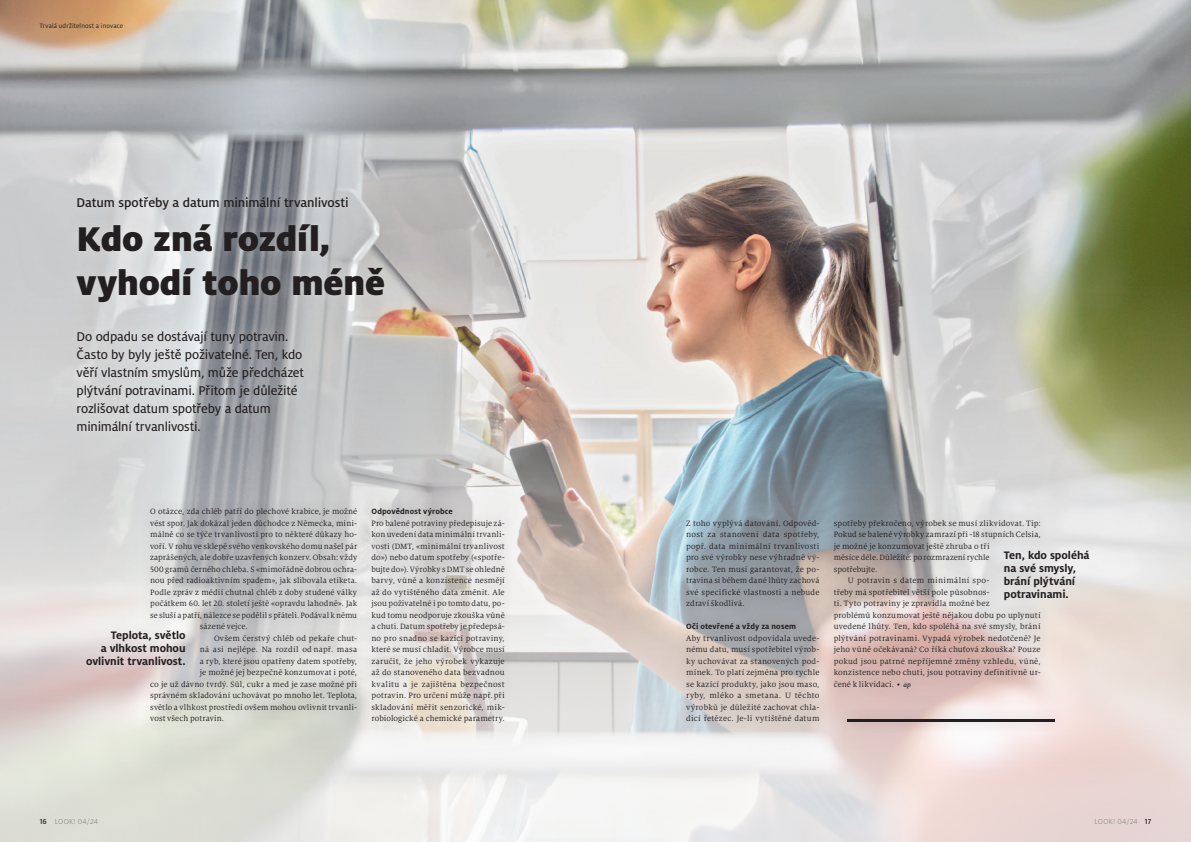
<style>
.page{position:relative;width:1191px;height:842px;background:#fff}
.page>*{position:absolute;margin:0;border:0;box-sizing:border-box;transform-origin:0 0}
.t1{font:900 38px/44px "Milo Pro";letter-spacing:-.005em;color:#231f20}
.t2{font:14px/18px "Milo Pro Text";letter-spacing:-.01em;color:#231f20}
.t3{font:500 14px "Milo Pro";letter-spacing:-.01em;color:#231f20}
.t4{font:700 12px/13px "Milo Pro";letter-spacing:-.005em;color:#231f20}
.t5{font:8.5px/11.5px "Milo Serif Pro";letter-spacing:.015em;color:#231f20;text-align:justify}
.t6{font:700 8.5px "Milo Pro";letter-spacing:.015em;color:#231f20}
.t7{font:8.5px "Milo Serif Pro";letter-spacing:.035em;color:#231f20}
.t8{font:300 8px "Milo Pro";letter-spacing:.025em;color:#808285}
.t9{font:7px "Milo Pro";letter-spacing:.02em;color:#231f20}
.s1{font-weight:500;font-style:italic;font-size:7px}
.s2{font-weight:500;color:#231f20}
</style>
<div class="page">
<img style="left:0;top:0;width:1191px;height:262px">
<img style="left:0;top:262px;width:1191px;height:580px">
<div style="left:62px;top:183px;width:301px;height:41px;background:#fff;opacity:.47"></div>
<div style="left:63px;top:209px;width:336px;height:108px;background:#fff;opacity:.3"></div>
<div style="left:62px;top:318px;width:256px;height:129px;background:#fff;opacity:.47"></div>
<div style="left:139px;top:497px;width:229px;height:237px;background:#231f20;opacity:.35"></div>
<div style="left:822px;top:508px;width:244px;height:226px;background:#231f20;opacity:.35"></div>
<hr style="left:848px;top:719px;width:206px;height:2px;background:#231f20">
<div style="left:360px;top:497px;width:156px;height:237px;background:#231f20;opacity:.35"></div>
<div style="left:675px;top:509px;width:155px;height:225px;background:#231f20;opacity:.35"></div>
<p class="t9" style="left:40px;top:22px;width:85px">Trvalá udržitelnost a inovace</p>
<h2 class="t3" style="left:77px;top:195px;width:274px">Datum spotřeby a datum minimální trvanlivosti</h2>
<h1 class="t1" style="left:77px;top:216px;width:310px">Kdo zná rozdíl, vyhodí toho méně</h1>
<h2 class="t2" style="left:77px;top:328px;width:229px">Do odpadu se dostávají tuny potravin.<br>Často by byly ještě poživatelné. Ten, kdo věří vlastním smyslům, může předcházet plýtvání potravinami. Přitom je důležité rozlišovat datum spotřeby a datum minimální trvanlivosti.</h2>
<p class="t5" style="left:150px;top:506px;width:208px">O otázce, zda chléb patří do plechové krabice, je možné</p>
<p class="t5" style="left:150px;top:517px;width:208px">vést spor. Jak dokázal jeden důchodce z Německa, mini-</p>
<p class="t5" style="left:150px;top:529px;width:208px">málně co se týče trvanlivosti pro to některé důkazy ho-</p>
<p class="t5" style="left:150px;top:540px;width:208px">voří. V rohu ve sklepě svého venkovského domu našel pár</p>
<p class="t5" style="left:150px;top:552px;width:208px">zaprášených, ale dobře uzavřených konzerv. Obsah: vždy</p>
<p class="t5" style="left:150px;top:563px;width:208px">500 gramů černého chleba. S «mimořádně dobrou ochra-</p>
<p class="t5" style="left:150px;top:575px;width:208px">nou před radioaktivním spadem», jak slibovala etiketa.</p>
<p class="t5" style="left:150px;top:586px;width:208px">Podle zpráv z médií chutnal chléb z doby studené války</p>
<p class="t5" style="left:150px;top:598px;width:208px">počátkem 60. let 20. století ještě «opravdu lahodně». Jak</p>
<p class="t5" style="left:150px;top:609px;width:208px">se sluší a patří, nálezce se podělil s přáteli. Podával k němu</p>
<p class="t5" style="left:200px;top:621px;width:49px">sázené vejce.</p>
<p class="t5" style="left:214px;top:632px;width:145px">Ovšem čerstvý chléb od pekaře chut-</p>
<p class="t5" style="left:200px;top:644px;width:159px">ná asi nejlépe. Na rozdíl od např. masa</p>
<p class="t5" style="left:200px;top:655px;width:159px">a ryb, které jsou opatřeny datem spotřeby,</p>
<p class="t5" style="left:200px;top:667px;width:159px">je možné jej bezpečně konzumovat i poté,</p>
<p class="t5" style="left:150px;top:678px;width:208px">co je už dávno tvrdý. Sůl, cukr a med je zase možné při</p>
<p class="t5" style="left:150px;top:690px;width:208px">správném skladování uchovávat po mnoho let. Teplota,</p>
<p class="t5" style="left:150px;top:701px;width:208px">světlo a vlhkost prostředí ovšem mohou ovlivnit trvanli-</p>
<p class="t5" style="left:150px;top:713px;width:75px">vost všech potravin.</p>
<h3 class="t4" style="left:86px;top:628px;width:101px;text-align:right">Teplota, světlo<br>a vlhkost mohou ovlivnit trvanlivost.</h3>
<p class="t6" style="left:371px;top:507px;width:83px">Odpovědnost výrobce</p>
<p class="t5" style="left:371px;top:517px;width:135px">Pro balené potraviny předepisuje zá&shy;kon uvedení data minimální trvanli&shy;vosti (DMT, «minimální trvanlivost do») nebo datum spotřeby («spotře&shy;bujte do»). Výrobky s DMT se ohledně barvy, vůně a konzistence nesmějí až do vytištěného data změnit. Ale jsou poživatelné i po tomto datu, po&shy;kud tomu neodporuje zkouška vůně a chuti. Datum spotřeby je předepsá&shy;no pro snadno se kazící potraviny, které se musí chladit. Výrobce musí zaručit, že jeho výrobek vykazuje až do stanoveného data bezvadnou kvalitu a je zajištěna bezpečnost potravin. Pro určení může např. při skladování měřit senzorické, mik&shy;robiologické a chemické parametry.</p>
<p class="t5" style="left:686px;top:517px;width:135px">Z toho vyplývá datování. Odpověd&shy;nost za stanovení data spotřeby, popř. data minimální trvanlivosti pro své výrobky nese výhradně vý&shy;robce. Ten musí garantovat, že po&shy;travina si během dané lhůty zachová své specifické vlastnosti a nebude zdraví škodlivá.</p>
<p class="t6" style="left:686px;top:622px;width:111px">Oči otevřené a vždy za nosem</p>
<p class="t5" style="left:686px;top:632px;width:135px">Aby trvanlivost odpovídala uvede&shy;nému datu, musí spotřebitel výrob&shy;ky uchovávat za stanovených pod&shy;mínek. To platí zejména pro rychle se kazící produkty, jako jsou maso, ryby, mléko a smetana. U těchto výrobků je důležité zachovat chla&shy;dicí řetězec. Je-li vytištěné datum</p>
<p class="t5" style="left:833px;top:517px;width:208px">spotřeby překročeno, výrobek se musí zlikvidovat. Tip:</p>
<p class="t5" style="left:833px;top:529px;width:208px">Pokud se balené výrobky zamrazí při -18 stupních Celsia,</p>
<p class="t5" style="left:833px;top:540px;width:157px">je možné je konzumovat ještě zhruba o tři</p>
<p class="t5" style="left:833px;top:552px;width:157px">měsíce déle. Důležité: po rozmrazení rychle</p>
<p class="t5" style="left:833px;top:563px;width:45px">spotřebujte.</p>
<p class="t7" style="left:848px;top:576px;width:143px">U potravin s datem minimální spo-</p>
<p class="t5" style="left:833px;top:586px;width:157px">třeby má spotřebitel větší pole působnos-</p>
<p class="t5" style="left:833px;top:598px;width:157px">ti. Tyto potraviny je zpravidla možné bez</p>
<p class="t5" style="left:833px;top:609px;width:208px">problémů konzumovat ještě nějakou dobu po uplynutí</p>
<p class="t5" style="left:833px;top:621px;width:208px">uvedené lhůty. Ten, kdo spoléhá na své smysly, brání</p>
<p class="t5" style="left:833px;top:632px;width:208px">plýtvání potravinami. Vypadá výrobek nedotčeně? Je</p>
<p class="t5" style="left:833px;top:644px;width:208px">jeho vůně očekávaná? Co říká chuťová zkouška? Pouze</p>
<p class="t5" style="left:833px;top:655px;width:208px">pokud jsou patrné nepříjemné změny vzhledu, vůně,</p>
<p class="t5" style="left:833px;top:667px;width:208px">konzistence nebo chuti, jsou potraviny definitivně ur-</p>
<p class="t5" style="left:833px;top:678px;width:79px">čené k likvidaci. • <span class="s1">ap</span></p>
<h3 class="t4" style="left:1003px;top:548px;width:87px">Ten, kdo spoléhá na své smysly, brání plýtvání potravinami.</h3>
<p class="t8" style="left:40px;top:817px;width:60px"><span class="s2">16</span> LOOK! 04/24</p>
<p class="t8" style="left:1094px;top:817px;width:58px">LOOK! 04/24 <span class="s2">17</span></p>
</div>
